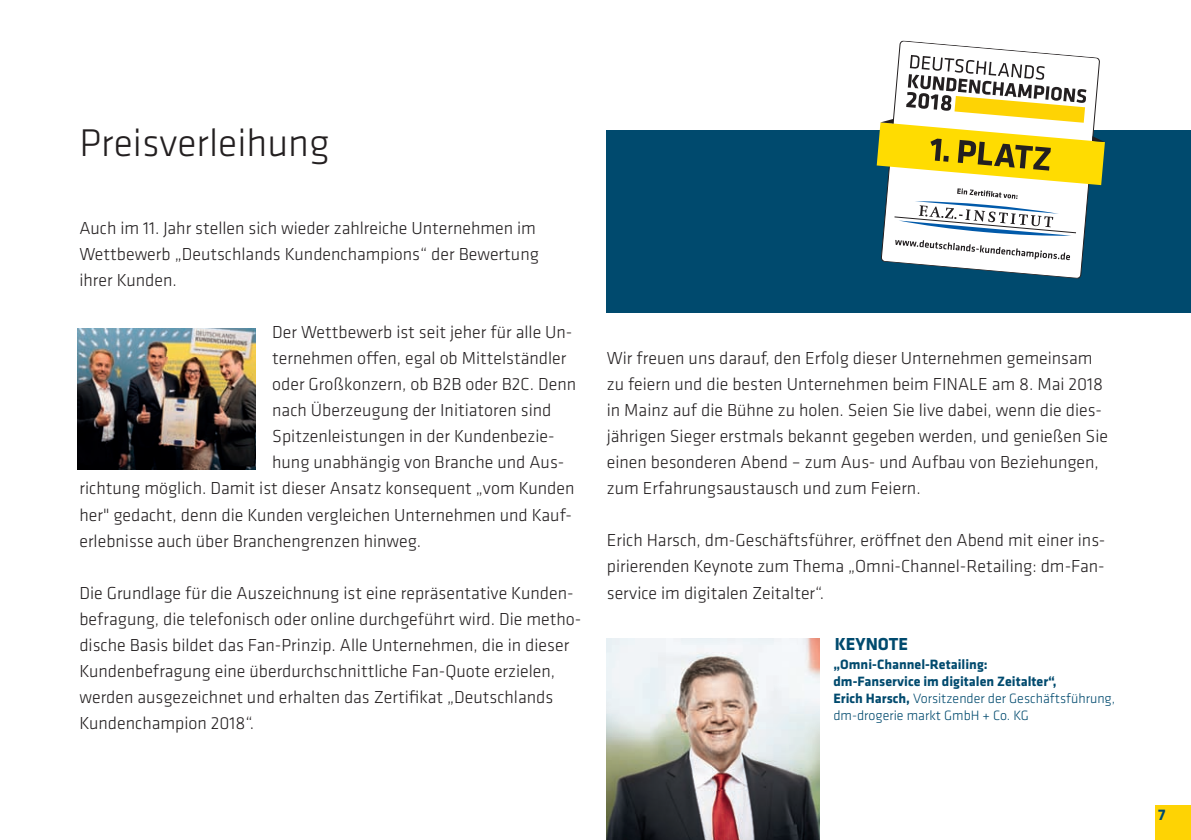
<style>
.page{position:relative;width:1191px;height:840px;background:#fff}
.page>*{position:absolute;margin:0;border:0;box-sizing:border-box;transform-origin:0 0}
.t1{font:300 40px "Klavika Basic";color:#231f20}
.t2{font:300 18px/26px "Klavika Basic";color:#231f20}
.t3{font:700 18px "Klavika Basic";color:#004a6e}
.t4{font:700 16px "Klavika Basic";color:#004a6e}
.t5{font:700 14px/16.8px "Klavika Basic";color:#004a6e}
.s1{font-weight:300}
</style>
<div class="page">
<div style="left:607px;top:130px;width:584px;height:182px;background:#004a6e"></div>
<img style="left:607px;top:638px;width:212px;height:201px">
<img style="left:78px;top:328px;width:177px;height:141px">
<svg style="left:882px;top:41px;width:201px;height:237px"></svg>
<svg style="left:876px;top:55px;width:229px;height:205px"></svg>
<div style="left:1155px;top:805px;width:36px;height:34px;background:#fed304"></div>
<h1 class="t1" style="left:79px;top:119px;width:252px">Preisverleihung</h1>
<p class="t2" style="left:79px;top:215px;width:461px">Auch im 11. Jahr stellen sich wieder zahlreiche Unternehmen im<br>Wettbewerb „Deutschlands Kundenchampions“ der Bewertung ihrer Kunden.</p>
<p class="t2" style="left:272px;top:319px;width:302px">Der Wettbewerb ist seit jeher für alle Un-</p>
<p class="t2" style="left:272px;top:345px;width:296px">ternehmen offen, egal ob Mittelständler</p>
<p class="t2" style="left:272px;top:371px;width:305px">oder Großkonzern, ob B2B oder B2C. Denn</p>
<p class="t2" style="left:272px;top:397px;width:281px">nach Überzeugung der Initiatoren sind</p>
<p class="t2" style="left:272px;top:423px;width:284px">Spitzenleistungen in der Kundenbezie-</p>
<p class="t2" style="left:272px;top:449px;width:293px">hung unabhängig von Branche und Aus-</p>
<p class="t2" style="left:79px;top:475px;width:496px">richtung möglich. Damit ist dieser Ansatz konsequent „vom Kunden</p>
<p class="t2" style="left:79px;top:501px;width:494px">her" gedacht, denn die Kunden vergleichen Unternehmen und Kauf-</p>
<p class="t2" style="left:79px;top:527px;width:343px">erlebnisse auch über Branchengrenzen hinweg.</p>
<p class="t2" style="left:79px;top:579px;width:503px">Die Grundlage für die Auszeichnung ist eine repräsentative Kunden&shy;befragung, die telefonisch oder online durchgeführt wird. Die metho&shy;dische Basis bildet das Fan-Prinzip. Alle Unternehmen, die in dieser Kundenbefragung eine überdurchschnittliche Fan-Quote erzielen, werden ausgezeichnet und erhalten das Zertifikat „Deutschlands Kundenchampion 2018“.</p>
<p class="t2" style="left:607px;top:345px;width:503px">Wir freuen uns darauf, den Erfolg dieser Unternehmen gemeinsam zu feiern und die besten Unternehmen beim FINALE am 8. Mai 2018 in Mainz auf die Bühne zu holen. Seien Sie live dabei, wenn die dies&shy;jährigen Sieger erstmals bekannt gegeben werden, und genießen Sie einen besonderen Abend – zum Aus- und Aufbau von Beziehungen, zum Erfahrungsaustausch und zum Feiern.</p>
<p class="t2" style="left:607px;top:527px;width:500px;text-align:justify">Erich Harsch, dm-Geschäftsführer, eröffnet den Abend mit einer ins&shy;pirierenden Keynote zum Thema „Omni-Channel-Retailing: dm-Fan&shy;service im digitalen Zeitalter“.</p>
<p class="t3" style="left:835px;top:631px;width:75px">KEYnoTE</p>
<p class="t5" style="left:833px;top:655px;width:283px">„omni-Channel-Retailing:<br>dm-Fanservice im digitalen Zeitalter“,<br>Erich Harsch, <span class="s1">Vorsitzender der Geschäftsführung, dm-drogerie markt GmbH + Co. KG</span></p>
<p class="t4" style="left:1158px;top:802px;width:9px">7</p>
</div>
